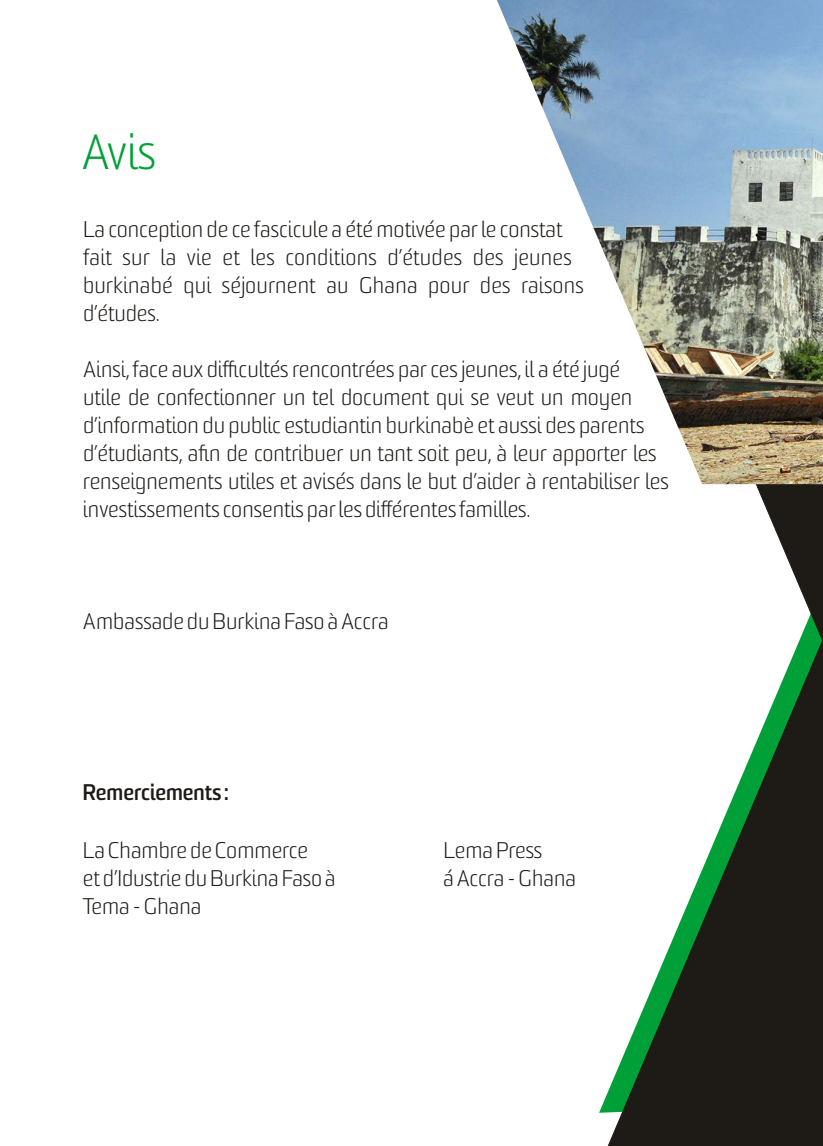
<style>
.page{position:relative;width:823px;height:1146px;background:#fff}
.page>*{position:absolute;margin:0;border:0;box-sizing:border-box;transform-origin:0 0}
.t1{font:300 48px "Sommet";color:#00a038}
.t2{font:300 22px/28px "Sommet";color:#1e1a16}
.t3{font:700 22px "Sommet";color:#1e1a16}
</style>
<div class="page">
<svg style="left:599px;top:484px;width:223px;height:661px"></svg>
<img style="left:497px;top:0;width:325px;height:484px">
<h1 class="t1" style="left:81px;top:133px;width:76px">Avis</h1>
<p class="t2" style="left:83px;top:217px;width:502px">La conception de ce fascicule a été motivée par le constat fait sur la vie et les conditions d’études des jeunes burkinabé qui séjournent au Ghana pour des raisons d’études.</p>
<p class="t2" style="left:83px;top:357px;width:587px">Ainsi, face aux difficultés rencontrées par ces jeunes, il a été jugé<br>utile de confectionner un tel document qui se veut un moyen d’information du public estudiantin burkinabè et aussi des parents d’étudiants, afin de contribuer un tant soit peu, à leur apporter les renseignements utiles et avisés dans le but d’aider à rentabiliser les investissements consentis par les différentes familles.</p>
<p class="t2" style="left:83px;top:610px;width:307px">Ambassade du Burkina Faso à Accra</p>
<p class="t3" style="left:83px;top:783px;width:147px">Remerciements :</p>
<p class="t2" style="left:83px;top:838px;width:226px">La Chambre de Commerce</p>
<p class="t2" style="left:443px;top:838px;width:100px">Lema Press</p>
<p class="t2" style="left:83px;top:866px;width:254px">et d’Idustrie du Burkina Faso à</p>
<p class="t2" style="left:443px;top:866px;width:134px">á Accra - Ghana</p>
<p class="t2" style="left:83px;top:894px;width:120px">Tema - Ghana</p>
</div>
